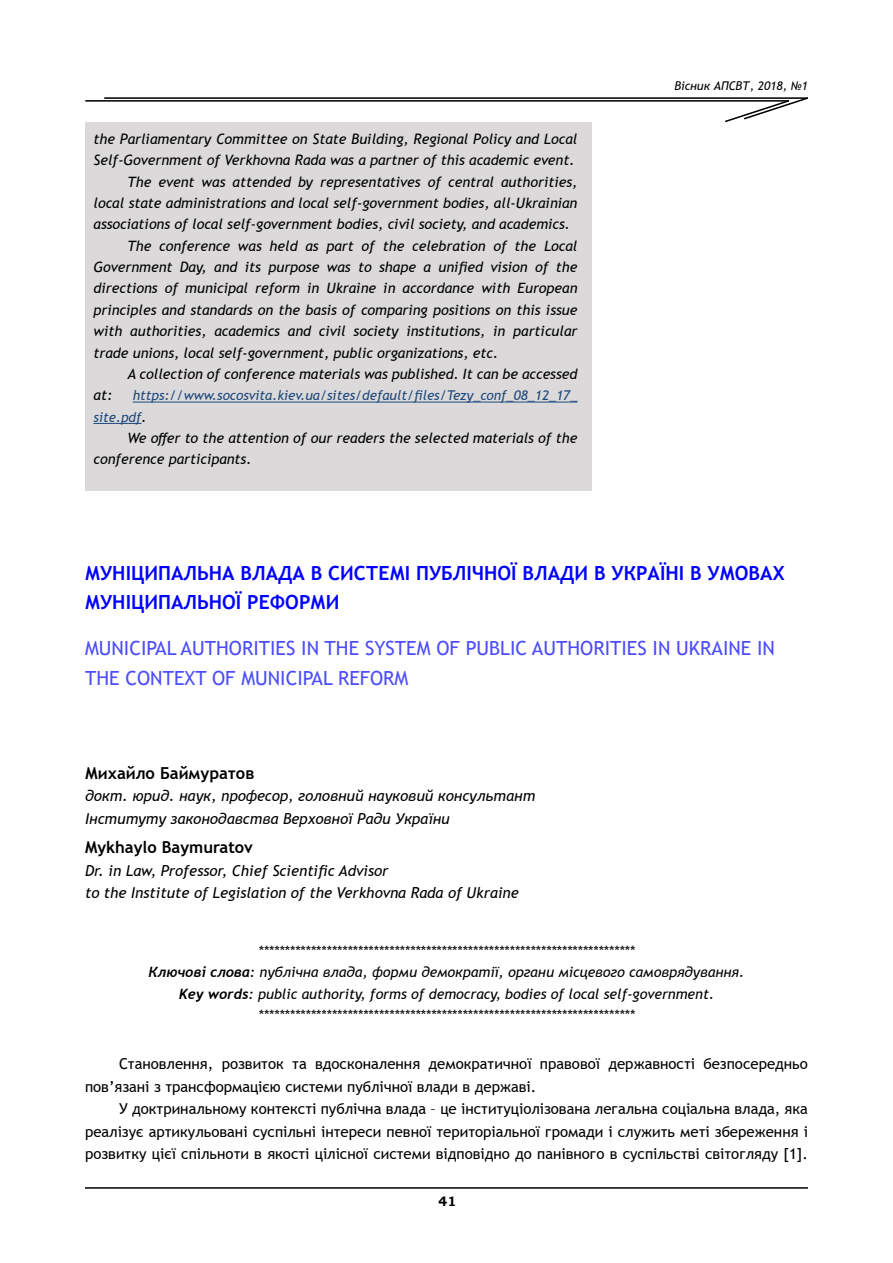
<style>
.page{position:relative;width:893px;height:1263px;background:#fff}
.page>*{position:absolute;margin:0;border:0;box-sizing:border-box;transform-origin:0 0}
.t1{font:19.5px/29.2px "Trebuchet MS";color:#4d4dff}
.t2{font:700 19.5px/29.2px "Trebuchet MS";color:#00f}
.t3{font:700 16.5px "Trebuchet MS";color:#000}
.t4{font:15px/22.5px "Trebuchet MS";color:#000}
.t5{font:italic 15px/22.5px "Trebuchet MS";color:#000}
.t6{font:italic 14.25px/21.3px "Trebuchet MS";color:#000}
.t7{font:italic 13.5px/21.3px "Trebuchet MS";color:#1f497d}
.t8{font:700 13.5px "Bookman Old Style";color:#000}
.t9{font:italic 12px "Trebuchet MS";color:#000}
.s1{font-size:14.25px;color:#000}
.s2{font-family:"Trebuchet";font-weight:700}
</style>
<div class="page">
<hr style="left:85px;top:1187px;width:723px;height:2px;background:#000">
<hr style="left:104px;top:97px;width:704px;height:2px;background:#000">
<hr style="left:85px;top:100px;width:704px;height:2px;background:#000">
<svg style="left:723px;top:97px;width:85px;height:26px"></svg>
<div style="left:85px;top:122px;width:506px;height:369px;background:#dbd9d9"></div>
<hr style="left:133px;top:402px;width:444px;height:1px;background:#1f497d">
<hr style="left:94px;top:423px;width:47px;height:1px;background:#1f497d">
<p class="t6" style="left:94px;top:128px;width:485px">the Parliamentary Committee on State Building, Regional Policy and Local</p>
<p class="t6" style="left:94px;top:149px;width:483px">Self-Government of Verkhovna Rada was a partner of this academic event.</p>
<p class="t6" style="left:128px;top:171px;width:451px">The event was attended by representatives of central authorities,</p>
<p class="t6" style="left:94px;top:192px;width:485px">local state administrations and local self-government bodies, all-Ukrainian</p>
<p class="t6" style="left:94px;top:214px;width:478px">associations of local self-government bodies, civil society, and academics.</p>
<p class="t6" style="left:128px;top:235px;width:451px">The conference was held as part of the celebration of the Local</p>
<p class="t6" style="left:94px;top:256px;width:485px">Government Day, and its purpose was to shape a unified vision of the</p>
<p class="t6" style="left:94px;top:278px;width:485px">directions of municipal reform in Ukraine in accordance with European</p>
<p class="t6" style="left:94px;top:299px;width:485px">principles and standards on the basis of comparing positions on this issue</p>
<p class="t6" style="left:94px;top:320px;width:485px">with authorities, academics and civil society institutions, in particular</p>
<p class="t6" style="left:94px;top:342px;width:406px">trade unions, local self-government, public organizations, etc.</p>
<p class="t6" style="left:128px;top:363px;width:451px">A collection of conference materials was published. It can be accessed</p>
<p class="t6" style="left:94px;top:385px;width:20px">at:</p>
<p class="t7" style="left:94px;top:385px;width:485px;text-indent:39px">https://www.socosvita.kiev.ua/sites/default/files/Tezy_conf_08_12_17_ site.pdf<span class="s1">.</span></p>
<p class="t6" style="left:94px;top:427px;width:485px;text-indent:34px">We offer to the attention of our readers the selected materials of the conference participants.</p>
<p class="t9" style="left:674px;top:78px;width:135px">Вісник АПСВТ, 2018, №1</p>
<h1 class="t2" style="left:85px;top:558px;width:701px">МУНІЦИПАЛЬНА ВЛАДА В СИСТЕМІ ПУБЛІЧНОЇ ВЛАДИ В УКРАЇНІ В УМОВАХ<br>МУНІЦИПАЛЬНОЇ РЕФОРМИ</h1>
<h1 class="t1" style="left:85px;top:634px;width:691px">MUNICIPAL AUTHORITIES IN THE SYSTEM OF PUBLIC AUTHORITIES IN UKRAINE IN<br>THE CONTEXT OF MUNICIPAL REFORM</h1>
<p class="t3" style="left:85px;top:762px;width:171px">Михайло Баймуратов</p>
<p class="t5" style="left:85px;top:785px;width:452px">докт. юрид. наук, професор, головний науковий консультант<br>Інституту законодавства Верховної Ради України</p>
<p class="t3" style="left:85px;top:837px;width:169px">Mykhaylo Baymuratov</p>
<p class="t5" style="left:85px;top:859px;width:435px">Dr. in Law, Professor, Chief Scientific Advisor<br>to the Institute of Legislation of the Verkhovna Rada of Ukraine</p>
<p class="t6" style="left:149px;top:940px;width:597px;text-align:center">************************************************************************<br><span class="s2">Ключові слова:</span> публічна влада, форми демократії, органи місцевого самоврядування.<br><span class="s2">Key words:</span> public authority, forms of democracy, bodies of local self-government. ************************************************************************</p>
<p class="t4" style="left:85px;top:1052px;width:724px;text-indent:34px">Становлення, розвиток та вдосконалення демократичної правової державності безпосередньо пов’язані з трансформацією системи публічної влади в державі.</p>
<p class="t4" style="left:85px;top:1097px;width:724px;text-align:justify;text-indent:34px">У доктринальному контексті публічна влада – це інституціолізована легальна соціальна влада, яка реалізує артикульовані суспільні інтереси певної територіальної громади і служить меті збереження і розвитку цієї спільноти в якості цілісної системи відповідно до панівного в суспільстві світогляду [1].</p>
<p class="t8" style="left:439px;top:1191px;width:19px">41</p>
</div>
